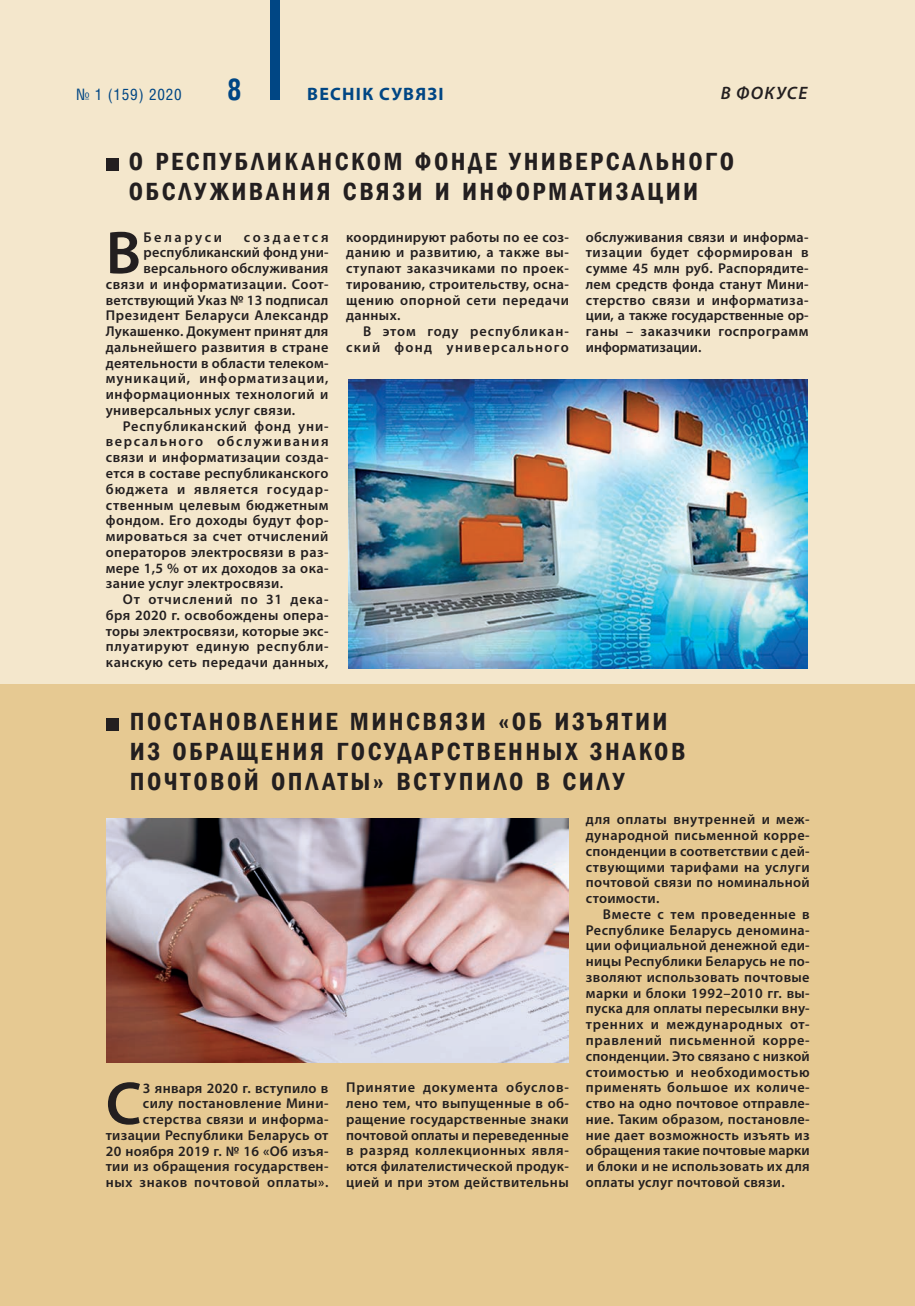
<style>
.page{position:relative;width:915px;height:1306px;background:#fff}
.page>*{position:absolute;margin:0;border:0;box-sizing:border-box;transform-origin:0 0}
._000_Text_OSNOV{font:600 61.05px "Myriad Pro";color:#231f20}
.t1{font:700 30px "Helios Cond C";color:#004684}
._300_Zagolovok_Big{font:600 condensed 25.5px/30px "Franklin Gothic";letter-spacing:.1em;color:#231f20}
.t2{font:700 18px "Myriad Pro";letter-spacing:.07em;color:#004684}
.t3{font:italic 600 18px "Myriad Pro";letter-spacing:.07em;color:#231f20}
.t4{font:15.75px "Helios Cond C";letter-spacing:.05em;color:#004684}
._000_Text_OSNOV-2{font:600 14.25px/15.8px "Myriad Pro";letter-spacing:.025em;color:#231f20;text-align:justify}
._000_Text_OSNOV-3{font:600 14.25px/15.8px "Myriad Pro";letter-spacing:.09em;color:#231f20;text-align:right}
._000_Text_OSNOV-4{font:600 14.25px "Myriad Pro";letter-spacing:.07em;color:#231f20}
._000_Text_OSNOV-5{font:600 14.25px "Myriad Pro";letter-spacing:.185em;color:#231f20}
</style>
<div class="page">
<hr style="left:914px;top:869px;width:1px;height:436px;background:#9cdcf8">
<div style="left:0;top:0;width:914px;height:685px;background:#f4e7cc"></div>
<div style="left:0;top:685px;width:914px;height:620px;background:#e6c992"></div>
<div style="left:106px;top:717px;width:13px;height:13px;background:#231f20"></div>
<div style="left:106px;top:158px;width:13px;height:12px;background:#231f20"></div>
<img style="left:348px;top:380px;width:458px;height:288px">
<img style="left:106px;top:818px;width:462px;height:244px">
<div style="left:269px;top:0;width:10px;height:100px;background:#004684"></div>
<p class="t4" style="left:76px;top:85px;width:107px">№ 1 (159) 2020</p>
<h2 class="t1" style="left:226px;top:71px;width:17px">8</h2>
<p class="t2" style="left:307px;top:82px;width:138px">ВЕСНIК СУВЯЗI</p>
<p class="t3" style="left:720px;top:82px;width:88px">В ФОКУСЕ</p>
<p class="_300_Zagolovok_Big" style="left:129px;top:147px;width:606px">О РЕСПУБЛИКАНСКОМ ФОНДЕ УНИВЕРСАЛЬНОГО<br>ОБСЛУЖИВАНИЯ СВЯЗИ И ИНФОРМАТИЗАЦИИ</p>
<p class="_000_Text_OSNOV" style="left:106px;top:214px;width:37px">В</p>
<p class="_000_Text_OSNOV-5" style="left:143px;top:228px;width:80px">Беларуси</p>
<p class="_000_Text_OSNOV-5" style="left:244px;top:228px;width:86px">создается</p>
<p class="_000_Text_OSNOV-2" style="left:346px;top:228px;width:224px">координируют работы по ее соз&shy;данию и развитию, а также вы&shy;ступают заказчиками по проек&shy;тированию, строительству, осна&shy;щению опорной сети передачи данных.</p>
<p class="_000_Text_OSNOV-3" style="left:346px;top:323px;width:224px">В этом году республикан&shy;ский фонд универсального</p>
<p class="_000_Text_OSNOV-2" style="left:585px;top:229px;width:224px">обслуживания связи и информа&shy;тизации будет сформирован в сумме 45 млн руб. Распорядите&shy;лем средств фонда станут Мини&shy;стерство связи и информатиза&shy;ции, а также государственные ор&shy;ганы – заказчики госпрограмм информатизации.</p>
<p class="_000_Text_OSNOV-2" style="left:143px;top:244px;width:186px">республиканский фонд уни-</p>
<p class="_000_Text_OSNOV-2" style="left:143px;top:260px;width:186px">версального обслуживания</p>
<p class="_000_Text_OSNOV-2" style="left:106px;top:276px;width:224px">связи и информатизации. Соот-</p>
<p class="_000_Text_OSNOV-2" style="left:106px;top:292px;width:224px">ветствующий Указ № 13 подписал</p>
<p class="_000_Text_OSNOV-2" style="left:106px;top:307px;width:224px">Президент Беларуси Александр</p>
<p class="_000_Text_OSNOV-2" style="left:106px;top:323px;width:224px">Лукашенко. Документ принят для</p>
<p class="_000_Text_OSNOV-2" style="left:106px;top:339px;width:224px">дальнейшего развития в стране</p>
<p class="_000_Text_OSNOV-2" style="left:106px;top:355px;width:224px">деятельности в области телеком-</p>
<p class="_000_Text_OSNOV-4" style="left:106px;top:369px;width:224px">муникаций, информатизации,</p>
<p class="_000_Text_OSNOV-2" style="left:106px;top:386px;width:224px">информационных технологий и</p>
<p class="_000_Text_OSNOV-2" style="left:106px;top:402px;width:191px">универсальных услуг связи.</p>
<p class="_000_Text_OSNOV-2" style="left:106px;top:418px;width:224px;text-indent:17px">Республиканский фонд уни&shy;версального обслуживания связи и информатизации созда&shy;ется в составе республиканского бюджета и является государ&shy;ственным целевым бюджетным фондом. Его доходы будут фор&shy;мироваться за счет отчислений операторов электросвязи в раз&shy;мере 1,5 % от их доходов за ока&shy;зание услуг электросвязи.</p>
<p class="_000_Text_OSNOV-2" style="left:106px;top:591px;width:224px;text-indent:17px">От отчислений по 31 дека&shy;бря 2020 г. освобождены опера&shy;торы электросвязи, которые экс&shy;плуатируют единую республи&shy;канскую сеть передачи данных,</p>
<p class="_300_Zagolovok_Big" style="left:130px;top:706px;width:556px">ПОСТАНОВЛЕНИЕ МИНСВЯЗИ «ОБ ИЗЪЯТИИ<br>ИЗ ОБРАЩЕНИЯ ГОСУДАРСТВЕННЫХ ЗНАКОВ<br>ПОЧТОВОЙ ОПЛАТЫ» ВСТУПИЛО В СИЛУ</p>
<p class="_000_Text_OSNOV" style="left:106px;top:1064px;width:37px">С</p>
<p class="_000_Text_OSNOV-2" style="left:106px;top:1079px;width:224px;text-align:right">3 января 2020 г. вступило в<br>силу постановление Мини&shy;стерства связи и информа&shy;тизации Республики Беларусь от<br>20 ноября 2019 г. № 16 «Об изъя&shy;тии из обращения государствен&shy;ных знаков почтовой оплаты».</p>
<p class="_000_Text_OSNOV-2" style="left:346px;top:1079px;width:224px">Принятие документа обуслов&shy;лено тем, что выпущенные в об&shy;ращение государственные знаки почтовой оплаты и переведенные в разряд коллекционных явля&shy;ются филателистической продук&shy;цией и при этом действительны</p>
<p class="_000_Text_OSNOV-2" style="left:585px;top:811px;width:225px">для оплаты внутренней и меж&shy;дународной письменной корре&shy;спонденции в соответствии с дей&shy;ствующими тарифами на услуги почтовой связи по номинальной стоимости.</p>
<p class="_000_Text_OSNOV-2" style="left:585px;top:905px;width:225px;text-indent:17px">Вместе с тем проведенные в Республике Беларусь деномина&shy;ции официальной денежной еди&shy;ницы Республики Беларусь не по&shy;зволяют использовать почтовые марки и блоки 1992–2010 гг. вы&shy;пуска для оплаты пересылки вну&shy;тренних и международных от&shy;правлений письменной корре&shy;спонденции. Это связано с низкой стоимостью и необходимостью применять большое их количе&shy;ство на одно почтовое отправле&shy;ние. Таким образом, постановле&shy;ние дает возможность изъять из обращения такие почтовые марки и блоки и не использовать их для оплаты услуг почтовой связи.</p>
</div>
